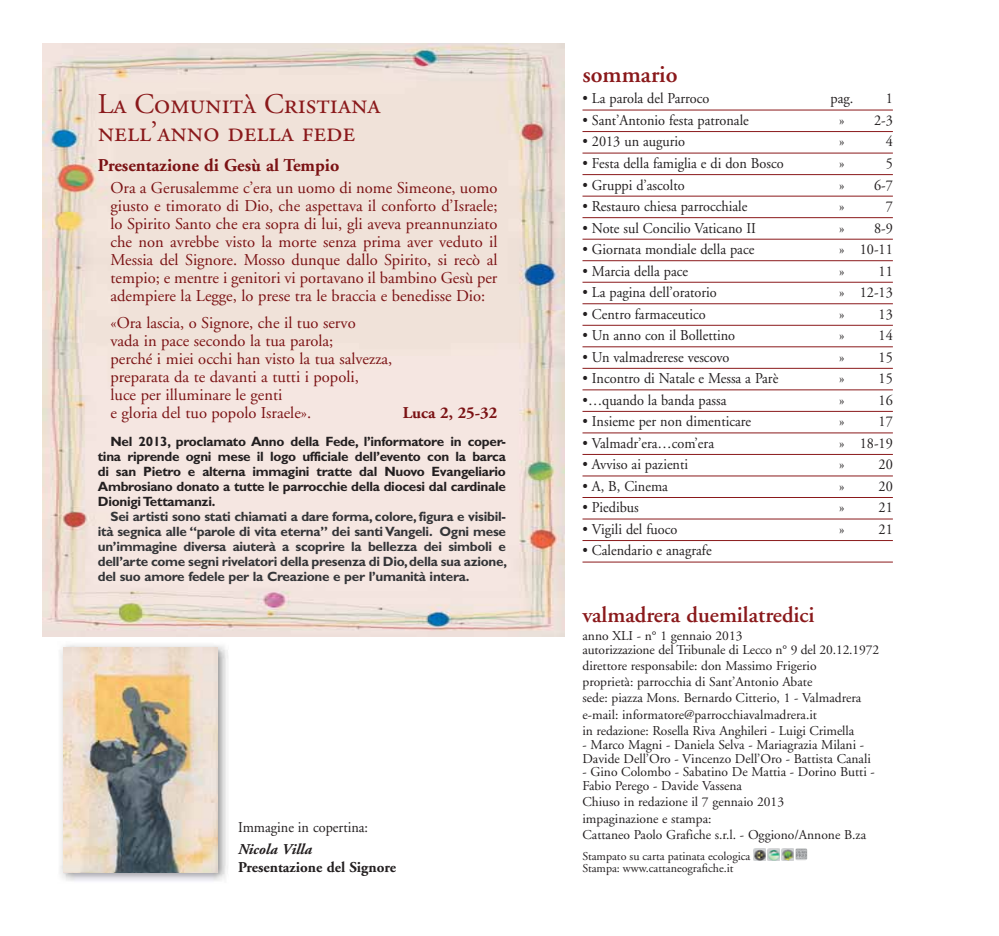
<style>
.page{position:relative;width:999px;height:936px;background:#fff}
.page>*{position:absolute;margin:0;border:0;box-sizing:border-box;transform-origin:0 0}
.t1{font:28.5px/28.2px "Adobe Garamond Regular SC";color:#8a191b}
.t2{font:600 24px "Adobe Garamond";color:#8a191b}
.t3{font:600 22.5px "Adobe Garamond";color:#8a191b}
.t4{font:700 18px "Adobe Garamond";color:#7b1214}
.t5{font:16.5px/18px "Adobe Garamond";color:#7b1214;text-align:justify}
.t6{font:700 16.5px "Adobe Garamond";color:#7b1214}
.t7{font:15px "Adobe Garamond";color:#231f20;scale:.95 1}
.t8{font:700 15px "Adobe Garamond";color:#231f20}
.t9{font:italic 700 15px "Adobe Garamond";color:#231f20}
.t10{font:13.5px/16px "Adobe Garamond";color:#231f20}
.t11{font:700 13.5px/15px "Gill Sans";letter-spacing:-.02em;color:#343538;text-align:justify}
.t12{font:700 13.5px/15px "Gill Sans";letter-spacing:-.02em;color:#231f20;text-align:justify}
.t13{font:12px/12px "Adobe Garamond";color:#231f20}
</style>
<div class="page">
<img style="left:43px;top:43px;width:521px;height:594px">
<img style="left:60px;top:645px;width:168px;height:236px">
<img style="left:64px;top:647px;width:154px;height:225px">
<svg style="left:753px;top:848px;width:53px;height:12px"></svg>
<hr style="left:583px;top:110px;width:310px;height:1px;background:#8a191b">
<hr style="left:583px;top:131px;width:310px;height:1px;background:#8a191b">
<hr style="left:583px;top:153px;width:310px;height:1px;background:#8a191b">
<hr style="left:583px;top:174px;width:310px;height:1px;background:#8a191b">
<hr style="left:583px;top:196px;width:310px;height:1px;background:#8a191b">
<hr style="left:583px;top:217px;width:310px;height:1px;background:#8a191b">
<hr style="left:583px;top:239px;width:310px;height:1px;background:#8a191b">
<hr style="left:583px;top:260px;width:310px;height:1px;background:#8a191b">
<hr style="left:583px;top:282px;width:310px;height:1px;background:#8a191b">
<hr style="left:583px;top:304px;width:310px;height:1px;background:#8a191b">
<hr style="left:583px;top:325px;width:310px;height:1px;background:#8a191b">
<hr style="left:583px;top:347px;width:310px;height:1px;background:#8a191b">
<hr style="left:583px;top:368px;width:310px;height:1px;background:#8a191b">
<hr style="left:583px;top:390px;width:310px;height:1px;background:#8a191b">
<hr style="left:583px;top:411px;width:310px;height:1px;background:#8a191b">
<hr style="left:583px;top:433px;width:310px;height:1px;background:#8a191b">
<hr style="left:583px;top:454px;width:310px;height:1px;background:#8a191b">
<hr style="left:583px;top:476px;width:310px;height:1px;background:#8a191b">
<hr style="left:583px;top:497px;width:310px;height:1px;background:#8a191b">
<hr style="left:583px;top:519px;width:310px;height:1px;background:#8a191b">
<hr style="left:583px;top:540px;width:310px;height:1px;background:#8a191b">
<hr style="left:583px;top:562px;width:310px;height:1px;background:#8a191b">
<h1 class="t1" style="left:98px;top:92px;width:284px">La Comunità Cristiana nell’anno della fede</h1>
<p class="t4" style="left:98px;top:158px;width:243px">Presentazione di Gesù al Tempio</p>
<p class="t5" style="left:111px;top:181px;width:388px">Ora a Gerusalemme c’era un uomo di nome Simeone, uomo giusto e timorato di Dio, che aspettava il conforto d’Israele; lo Spirito Santo che era sopra di lui, gli aveva preannunziato che non avrebbe visto la morte senza prima aver veduto il Messia del Signore. Mosso dunque dallo Spirito, si recò al tempio; e mentre i genitori vi portavano il bambino Gesù per adempiere la Legge, lo prese tra le braccia e benedisse Dio:</p>
<p class="t5" style="left:111px;top:315px;width:283px;text-align:left">«Ora lascia, o Signore, che il tuo servo<br>vada in pace secondo la tua parola;<br>perché i miei occhi han visto la tua salvezza, preparata da te davanti a tutti i popoli,<br>luce per illuminare le genti<br>e gloria del tuo popolo Israele».</p>
<p class="t6" style="left:403px;top:406px;width:96px">Luca 2, 25-32</p>
<p class="t12" style="left:98px;top:435px;width:410px;text-indent:13px">Nel 2013, proclamato Anno della Fede, l’informatore in coper&shy;tina riprende ogni mese il logo ufficiale dell’evento con la barca di san Pietro e alterna immagini tratte dal Nuovo Evangeliario Ambrosiano donato a tutte le parrocchie della diocesi dal cardinale Dionigi Tettamanzi.</p>
<p class="t11" style="left:98px;top:510px;width:411px;text-indent:13px">Sei artisti sono stati chiamati a dare forma, colore, figura e visibil&shy;ità segnica alle “parole di vita eterna” dei santi Vangeli. Ogni mese un’immagine diversa aiuterà a scoprire la bellezza dei simboli e dell’arte come segni rivelatori della presenza di Dio, della sua azione, del suo amore fedele per la Creazione e per l’umanità intera.</p>
<h2 class="t2" style="left:583px;top:65px;width:96px">sommario</h2>
<p class="t7" style="left:583px;top:93px;width:135px">• La parola del Parroco</p>
<p class="t7" style="left:831px;top:93px;width:26px">pag.</p>
<p class="t7" style="left:886px;top:93px;width:9px">1</p>
<p class="t7" style="left:583px;top:114px;width:177px">• Sant’Antonio festa patronale</p>
<p class="t7" style="left:839px;top:114px;width:58px">» 2-3</p>
<p class="t7" style="left:583px;top:136px;width:109px">• 2013 un augurio</p>
<p class="t7" style="left:839px;top:136px;width:7px">»</p>
<p class="t7" style="left:886px;top:136px;width:9px">4</p>
<p class="t7" style="left:583px;top:157px;width:213px">• Festa della famiglia e di don Bosco</p>
<p class="t7" style="left:839px;top:157px;width:7px">»</p>
<p class="t7" style="left:886px;top:157px;width:9px">5</p>
<p class="t7" style="left:583px;top:179px;width:109px">• Gruppi d’ascolto</p>
<p class="t7" style="left:839px;top:179px;width:58px">» 6-7</p>
<p class="t7" style="left:583px;top:200px;width:175px">• Restauro chiesa parrocchiale</p>
<p class="t7" style="left:839px;top:200px;width:7px">»</p>
<p class="t7" style="left:886px;top:200px;width:9px">7</p>
<p class="t7" style="left:583px;top:222px;width:184px">• Note sul Concilio Vaticano II</p>
<p class="t7" style="left:839px;top:222px;width:58px">» 8-9</p>
<p class="t7" style="left:583px;top:243px;width:182px">• Giornata mondiale della pace</p>
<p class="t7" style="left:839px;top:243px;width:58px">» 10-11</p>
<p class="t7" style="left:583px;top:265px;width:113px">• Marcia della pace</p>
<p class="t7" style="left:839px;top:265px;width:58px">» 11</p>
<p class="t7" style="left:583px;top:286px;width:143px">• La pagina dell’oratorio</p>
<p class="t7" style="left:839px;top:286px;width:58px">» 12-13</p>
<p class="t7" style="left:583px;top:308px;width:131px">• Centro farmaceutico</p>
<p class="t7" style="left:839px;top:308px;width:58px">» 13</p>
<p class="t7" style="left:583px;top:329px;width:162px">• Un anno con il Bollettino</p>
<p class="t7" style="left:839px;top:329px;width:58px">» 14</p>
<p class="t7" style="left:583px;top:351px;width:156px">• Un valmadrerese vescovo</p>
<p class="t7" style="left:839px;top:351px;width:58px">» 15</p>
<p class="t7" style="left:583px;top:372px;width:208px">• Incontro di Natale e Messa a Parè</p>
<p class="t7" style="left:839px;top:372px;width:58px">» 15</p>
<p class="t7" style="left:583px;top:394px;width:153px">•…quando la banda passa</p>
<p class="t7" style="left:839px;top:394px;width:58px">» 16</p>
<p class="t7" style="left:583px;top:416px;width:179px">• Insieme per non dimenticare</p>
<p class="t7" style="left:839px;top:416px;width:58px">» 17</p>
<p class="t7" style="left:583px;top:437px;width:140px">• Valmadr’era…com’era</p>
<p class="t7" style="left:839px;top:437px;width:58px">» 18-19</p>
<p class="t7" style="left:583px;top:459px;width:113px">• Avviso ai pazienti</p>
<p class="t7" style="left:839px;top:459px;width:58px">» 20</p>
<p class="t7" style="left:583px;top:480px;width:92px">• A, B, Cinema</p>
<p class="t7" style="left:839px;top:480px;width:58px">» 20</p>
<p class="t7" style="left:583px;top:502px;width:61px">• Piedibus</p>
<p class="t7" style="left:839px;top:502px;width:58px">» 21</p>
<p class="t7" style="left:583px;top:523px;width:101px">• Vigili del fuoco</p>
<p class="t7" style="left:839px;top:523px;width:58px">» 21</p>
<p class="t7" style="left:583px;top:545px;width:137px">• Calendario e anagrafe</p>
<h3 class="t3" style="left:583px;top:606px;width:234px">valmadrera duemilatredici</h3>
<p class="t10" style="left:583px;top:630px;width:298px;line-height:14px">anno XLI - n° 1 gennaio 2013<br>autorizzazione del Tribunale di Lecco n° 9 del 20.12.1972</p>
<p class="t10" style="left:583px;top:659px;width:280px">direttore responsabile: don Massimo Frigerio proprietà: parrocchia di Sant’Antonio Abate<br>sede: piazza Mons. Bernardo Citterio, 1 - Valmadrera e-mail: informatore@parrocchiavalmadrera.it<br>in redazione: Rosella Riva Anghileri - Luigi Crimella</p>
<p class="t10" style="left:583px;top:739px;width:290px;line-height:14px">- Marco Magni - Daniela Selva - Mariagrazia Milani -<br>Davide Dell’Oro - Vincenzo Dell’Oro - Battista Canali</p>
<p class="t10" style="left:583px;top:766px;width:294px;line-height:14px">- Gino Colombo - Sabatino De Mattia - Dorino Butti -<br>Fabio Perego - Davide Vassena</p>
<p class="t10" style="left:583px;top:795px;width:285px">Chiuso in redazione il 7 gennaio 2013<br>impaginazione e stampa:<br>Cattaneo Paolo Grafiche s.r.l. - Oggiono/Annone B.za</p>
<p class="t7" style="left:238px;top:821px;width:138px">Immagine in copertina:</p>
<p class="t9" style="left:238px;top:843px;width:75px">Nicola Villa</p>
<p class="t8" style="left:238px;top:861px;width:159px">Presentazione del Signore</p>
<p class="t13" style="left:583px;top:852px;width:169px">Stampato su carta patinata ecologica<br>Stampa: www.cattaneografiche.it</p>
</div>
